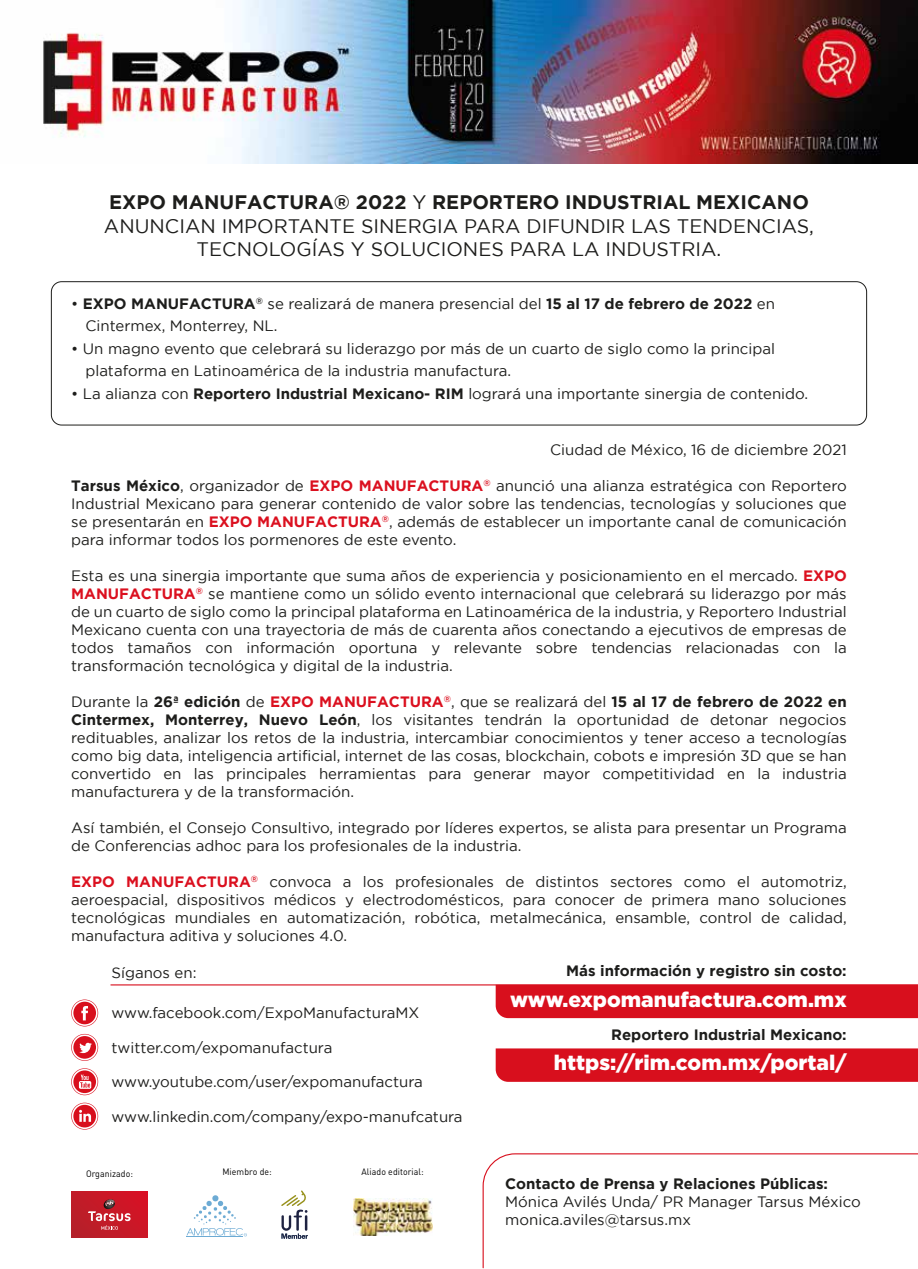
<style>
.page{position:relative;width:918px;height:1269px;background:#fff}
.page>*{position:absolute;margin:0;border:0;box-sizing:border-box;transform-origin:0 0}
.t1{font:900 21px "Gotham";color:#fff}
.t2{font:19.5px/23.4px "Gotham";color:#1d1d1b;text-align:center}
.t3{font:15px/18px "Gotham";color:#1d1d1b}
.t4{font:700 15px "Gotham";color:#1d1d1b}
.t5{font:9.3px "DIN Pro";letter-spacing:.01em;color:#010101;scale:.94 1}
.s1{font-weight:700}
.s2{font-weight:700;color:#db101f}
</style>
<div class="page">
<div style="left:496px;top:985px;width:422px;height:33px;background:#d80f1d"></div>
<img style="left:43px;top:0;width:875px;height:163px">
<div style="left:51px;top:281px;width:816px;height:144px;border:1px solid #1d1d1b;border-radius:10px"></div>
<div style="left:71px;top:1191px;width:77px;height:46px;background:linear-gradient(to right,#ba222c,#d31729)"></div>
<svg style="left:88px;top:1199px;width:43px;height:30px"></svg>
<hr style="left:187px;top:1236px;width:56px;height:1px;background:#6dabd4">
<svg style="left:187px;top:1195px;width:60px;height:41px"></svg>
<svg style="left:281px;top:1190px;width:27px;height:48px"></svg>
<img style="left:353px;top:1198px;width:79px;height:37px">
<svg style="left:71px;top:1033px;width:27px;height:27px"></svg>
<svg style="left:71px;top:999px;width:27px;height:27px"></svg>
<svg style="left:71px;top:1102px;width:27px;height:27px"></svg>
<svg style="left:71px;top:1068px;width:27px;height:27px"></svg>
<div style="left:496px;top:1048px;width:422px;height:33px;background:#d80f1d"></div>
<hr style="left:111px;top:984px;width:807px;height:1px;background:#d80f1d">
<svg style="left:482px;top:1153px;width:436px;height:115px"></svg>
<h2 class="t2" style="left:104px;top:190px;width:712px"><span class="s1">EXPO MANUFACTURA® 2022</span> Y <span class="s1">REPORTERO INDUSTRIAL MEXICANO<br></span>ANUNCIAN IMPORTANTE SINERGIA PARA DIFUNDIR LAS TENDENCIAS,<br>TECNOLOGÍAS Y SOLUCIONES PARA LA INDUSTRIA.</h2>
<p class="t3" style="left:85px;top:292px;width:691px;line-height:22.5px;text-indent:-14px">• <span class="s1">EXPO MANUFACTURA</span><sup>®</sup> se realizará de manera presencial del <span class="s1">15 al 17 de febrero de 2022</span> en<br>Cintermex, Monterrey, NL.</p>
<p class="t3" style="left:85px;top:337px;width:691px;line-height:22.5px;text-indent:-14px">• Un magno evento que celebrará su liderazgo por más de un cuarto de siglo como la principal plataforma en Latinoamérica de la industria manufactura.</p>
<p class="t3" style="left:71px;top:384px;width:739px">• La alianza con <span class="s1">Reportero Industrial Mexicano- RIM</span> logrará una importante sinergia de contenido.</p>
<p class="t3" style="left:550px;top:440px;width:298px">Ciudad de México, 16 de diciembre 2021</p>
<p class="t3" style="left:71px;top:476px;width:777px;text-align:justify"><span class="s1">Tarsus México</span>, organizador de <span class="s2">EXPO MANUFACTURA</span><sup>®</sup> anunció una alianza estratégica con Reportero Industrial Mexicano para generar contenido de valor sobre las tendencias, tecnologías y soluciones que se presentarán en <span class="s2">EXPO MANUFACTURA</span><sup>®</sup>, además de establecer un importante canal de comunicación para informar todos los pormenores de este evento.</p>
<p class="t3" style="left:71px;top:566px;width:777px;text-align:justify">Esta es una sinergia importante que suma años de experiencia y posicionamiento en el mercado. <span class="s2">EXPO MANUFACTURA</span><sup>®</sup> se mantiene como un sólido evento internacional que celebrará su liderazgo por más de un cuarto de siglo como la principal plataforma en Latinoamérica de la industria, y Reportero Industrial Mexicano cuenta con una trayectoria de más de cuarenta años conectando a ejecutivos de empresas de todos tamaños con información oportuna y relevante sobre tendencias relacionadas con la transformación tecnológica y digital de la industria.</p>
<p class="t3" style="left:71px;top:692px;width:777px;text-align:justify">Durante la <span class="s1">26ª edición</span> de <span class="s2">EXPO MANUFACTURA</span><sup>®</sup>, que se realizará del <span class="s1">15 al 17 de febrero de 2022 en Cintermex, Monterrey, Nuevo León</span>, los visitantes tendrán la oportunidad de detonar negocios redituables, analizar los retos de la industria, intercambiar conocimientos y tener acceso a tecnologías como big data, inteligencia artificial, internet de las cosas, blockchain, cobots e impresión 3D que se han convertido en las principales herramientas para generar mayor competitividad en la industria manufacturera y de la transformación.</p>
<p class="t3" style="left:71px;top:818px;width:777px">Así también, el Consejo Consultivo, integrado por líderes expertos, se alista para presentar un Programa de Conferencias adhoc para los profesionales de la industria.</p>
<p class="t3" style="left:71px;top:872px;width:777px;text-align:justify"><span class="s2">EXPO MANUFACTURA</span><sup>®</sup> convoca a los profesionales de distintos sectores como el automotriz, aeroespacial, dispositivos médicos y electrodomésticos, para conocer de primera mano soluciones tecnológicas mundiales en automatización, robótica, metalmecánica, ensamble, control de calidad, manufactura aditiva y soluciones 4.0.</p>
<p class="t3" style="left:112px;top:963px;width:87px">Síganos en:</p>
<p class="t4" style="left:566px;top:962px;width:282px">Más información y registro sin costo:</p>
<p class="t3" style="left:112px;top:1003px;width:309px">www.facebook.com/ExpoManufacturaMX</p>
<p class="t3" style="left:112px;top:1038px;width:222px">twitter.com/expomanufactura</p>
<p class="t3" style="left:112px;top:1072px;width:313px">www.youtube.com/user/expomanufactura</p>
<p class="t3" style="left:112px;top:1107px;width:353px">www.linkedin.com/company/expo-manufcatura</p>
<p class="t5" style="left:86px;top:1166px;width:52px">Organizado:</p>
<p class="t5" style="left:222px;top:1164px;width:54px">Miembro de:</p>
<p class="t5" style="left:361px;top:1164px;width:68px">Aliado editorial:</p>
<h1 class="t1" style="left:510px;top:987px;width:338px">www.expomanufactura.com.mx</h1>
<p class="t4" style="left:611px;top:1026px;width:237px">Reportero Industrial Mexicano:</p>
<h1 class="t1" style="left:554px;top:1050px;width:294px">https://rim.com.mx/portal/</h1>
<p class="t4" style="left:505px;top:1175px;width:324px">Contacto de Prensa y Relaciones Públicas:</p>
<p class="t3" style="left:505px;top:1192px;width:357px">Mónica Avilés Unda/ PR Manager Tarsus México monica.aviles@tarsus.mx</p>
</div>
